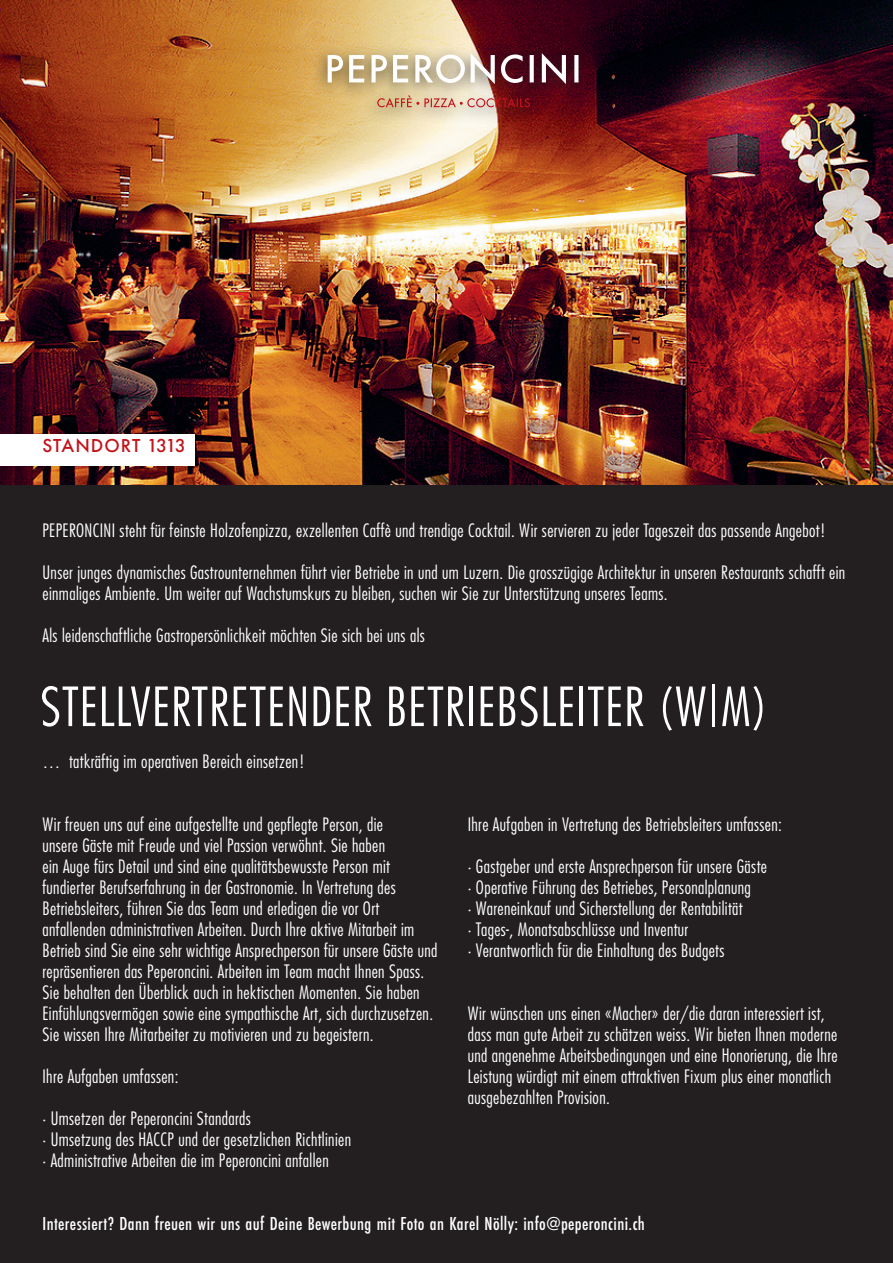
<style>
.page{position:relative;width:893px;height:1263px;background:#fff}
.page>*{position:absolute;margin:0;border:0;box-sizing:border-box;transform-origin:0 0}
.t1{font:300 condensed 52.5px "Futura";letter-spacing:.025em;color:#fff}
.t2{font:500 19.5px "Futura PT Cond";letter-spacing:.02em;color:#fff}
.t3{font:500 19.5px "Futura PT";letter-spacing:.04em;color:#c4121a}
.Textfelder{font:300 condensed 18px/21px "Futura";letter-spacing:.02em;color:#fff}
</style>
<div class="page">
<div style="left:0;top:485px;width:893px;height:778px;background:#231f20"></div>
<img style="left:0;top:0;width:893px;height:485px">
<div style="left:0;top:434px;width:195px;height:32px;background:#fff"></div>
<div style="left:311px;top:45px;width:280px;height:80px;background:#231f20;opacity:.75"></div>
<svg style="left:328px;top:53px;width:250px;height:31px"></svg>
<svg style="left:377px;top:95px;width:153px;height:12px;background:#c78a79"></svg>
<p class="t3" style="left:42px;top:434px;width:145px">STANDORT 1313</p>
<p class="Textfelder" style="left:43px;top:520px;width:785px">PEPERONCINI steht für feinste Holzofenpizza, exzellenten Caffè und trendige Cocktail. Wir servieren zu jeder Tageszeit das passende Angebot!</p>
<p class="Textfelder" style="left:43px;top:562px;width:804px">Unser junges dynamisches Gastrounternehmen führt vier Betriebe in und um Luzern. Die grosszügige Architektur in unseren Restaurants schafft ein einmaliges Ambiente. Um weiter auf Wachstumskurs zu bleiben, suchen wir Sie zur Unterstützung unseres Teams.</p>
<p class="Textfelder" style="left:43px;top:625px;width:384px">Als leidenschaftliche Gastropersönlichkeit möchten Sie sich bei uns als</p>
<p class="t1" style="left:40px;top:674px;width:729px">STELLVERTRETENDER BETRIEBSLEITER (W|M)</p>
<p class="Textfelder" style="left:43px;top:751px;width:264px">… tatkräftig im operativen Bereich einsetzen!</p>
<p class="Textfelder" style="left:43px;top:814px;width:396px">Wir freuen uns auf eine aufgestellte und gepflegte Person, die<br>unsere Gäste mit Freude und viel Passion verwöhnt. Sie haben<br>ein Auge fürs Detail und sind eine qualitätsbewusste Person mit fundierter Berufserfahrung in der Gastronomie. In Vertretung des Betriebsleiters, führen Sie das Team und erledigen die vor Ort anfallenden administrativen Arbeiten. Durch Ihre aktive Mitarbeit im Betrieb sind Sie eine sehr wichtige Ansprechperson für unsere Gäste und repräsentieren das Peperoncini. Arbeiten im Team macht Ihnen Spass.<br>Sie behalten den Überblick auch in hektischen Momenten. Sie haben Einfühlungsvermögen sowie eine sympathische Art, sich durchzusetzen.<br>Sie wissen Ihre Mitarbeiter zu motivieren und zu begeistern.</p>
<p class="Textfelder" style="left:43px;top:1066px;width:137px">Ihre Aufgaben umfassen:</p>
<p class="Textfelder" style="left:43px;top:1108px;width:210px">· Umsetzen der Peperoncini Standards</p>
<p class="Textfelder" style="left:43px;top:1129px;width:310px">· Umsetzung des HACCP und der gesetzlichen Richtlinien</p>
<p class="Textfelder" style="left:43px;top:1150px;width:288px">· Administrative Arbeiten die im Peperoncini anfallen</p>
<p class="Textfelder" style="left:468px;top:814px;width:316px">Ihre Aufgaben in Vertretung des Betriebsleiters umfassen:</p>
<p class="Textfelder" style="left:468px;top:856px;width:301px">· Gastgeber und erste Ansprechperson für unsere Gäste</p>
<p class="Textfelder" style="left:468px;top:877px;width:285px">· Operative Führung des Betriebes, Personalplanung</p>
<p class="Textfelder" style="left:468px;top:898px;width:276px">· Wareneinkauf und Sicherstellung der Rentabilität</p>
<p class="Textfelder" style="left:468px;top:919px;width:222px">· Tages-, Monatsabschlüsse und Inventur</p>
<p class="Textfelder" style="left:468px;top:940px;width:258px">· Verantwortlich für die Einhaltung des Budgets</p>
<p class="Textfelder" style="left:468px;top:1003px;width:371px">Wir wünschen uns einen «Macher» der/die daran interessiert ist, dass man gute Arbeit zu schätzen weiss. Wir bieten Ihnen moderne und angenehme Arbeitsbedingungen und eine Honorierung, die Ihre Leistung würdigt mit einem attraktiven Fixum plus einer monatlich ausgebezahlten Provision.</p>
<p class="t2" style="left:43px;top:1212px;width:604px">Interessiert? Dann freuen wir uns auf Deine Bewerbung mit Foto an Karel Nölly: info@peperoncini.ch</p>
</div>
